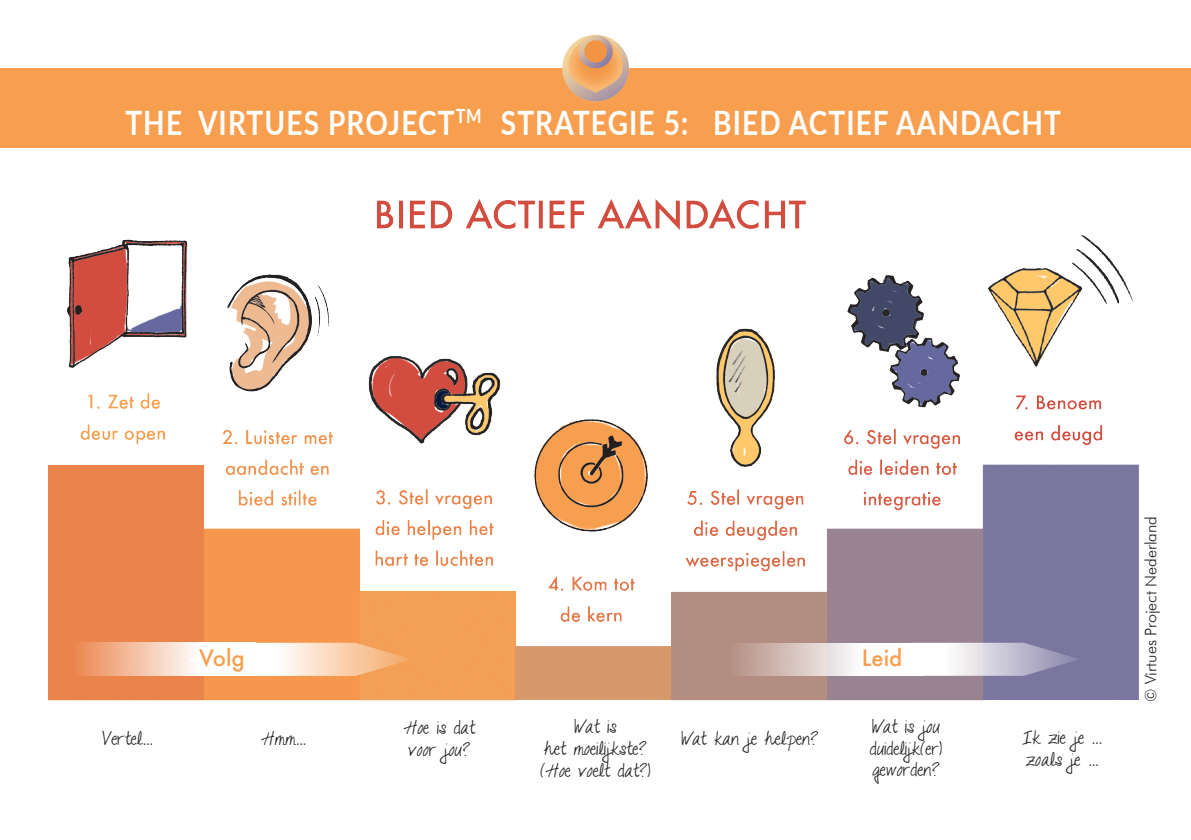
<style>
.page{position:relative;width:1191px;height:840px;background:#fff}
.page>*{position:absolute;margin:0;border:0;box-sizing:border-box;transform-origin:0 0}
.t1{font:700 33.6px "Lato";letter-spacing:.04em;color:#fff;scale:.83 1}
.t2{font:500 22px "Futura";color:#f89f4f}
.t3{font:18px/21.6px "Talkingtothe Moon";color:#231f20}
.t4{font:300 16px "Futura BT";color:#231f20}
</style>
<div class="page">
<div style="left:0;top:68px;width:1191px;height:79px;background:#f89f4f"></div>
<img style="left:48px;top:199px;width:1091px;height:502px">
<svg style="left:72px;top:642px;width:116px;height:33px;background:#f3bb9c"></svg>
<svg style="left:188px;top:642px;width:224px;height:33px"></svg>
<svg style="left:718px;top:642px;width:137px;height:33px;background:#d2bcb6"></svg>
<svg style="left:855px;top:642px;width:224px;height:33px"></svg>
<img style="left:562px;top:34px;width:70px;height:68px">
<h1 class="t1" style="left:125px;top:98px;width:1128px">THE VIRTUES PROJECT<sup>TM</sup> STRATEGIE 5: BIED ACTIEF AANDACHT</h1>
<p class="t2" style="left:199px;top:642px;width:47px">Volg</p>
<p class="t2" style="left:861px;top:642px;width:42px">Leid</p>
<p class="t3" style="left:103px;top:727px;width:51px">Vertel...</p>
<p class="t3" style="left:261px;top:727px;width:46px">Hmm...</p>
<p class="t3" style="left:404px;top:716px;width:73px">Hoe is dat voor jou?</p>
<p class="t3" style="left:540px;top:716px;width:111px;text-align:center">Wat is<br>het moeilijkste? (Hoe voelt dat?)</p>
<p class="t3" style="left:681px;top:727px;width:139px">Wat kan je helpen?</p>
<p class="t3" style="left:870px;top:715px;width:74px">Wat is jou duidelijk(er) geworden?</p>
<p class="t3" style="left:1022px;top:726px;width:81px">Ik zie je ... zoals je ...</p>
<p class="t4" style="left:1141px;top:702px;width:188px;rotate:-90deg">© Virtues Project Nederland</p>
</div>
